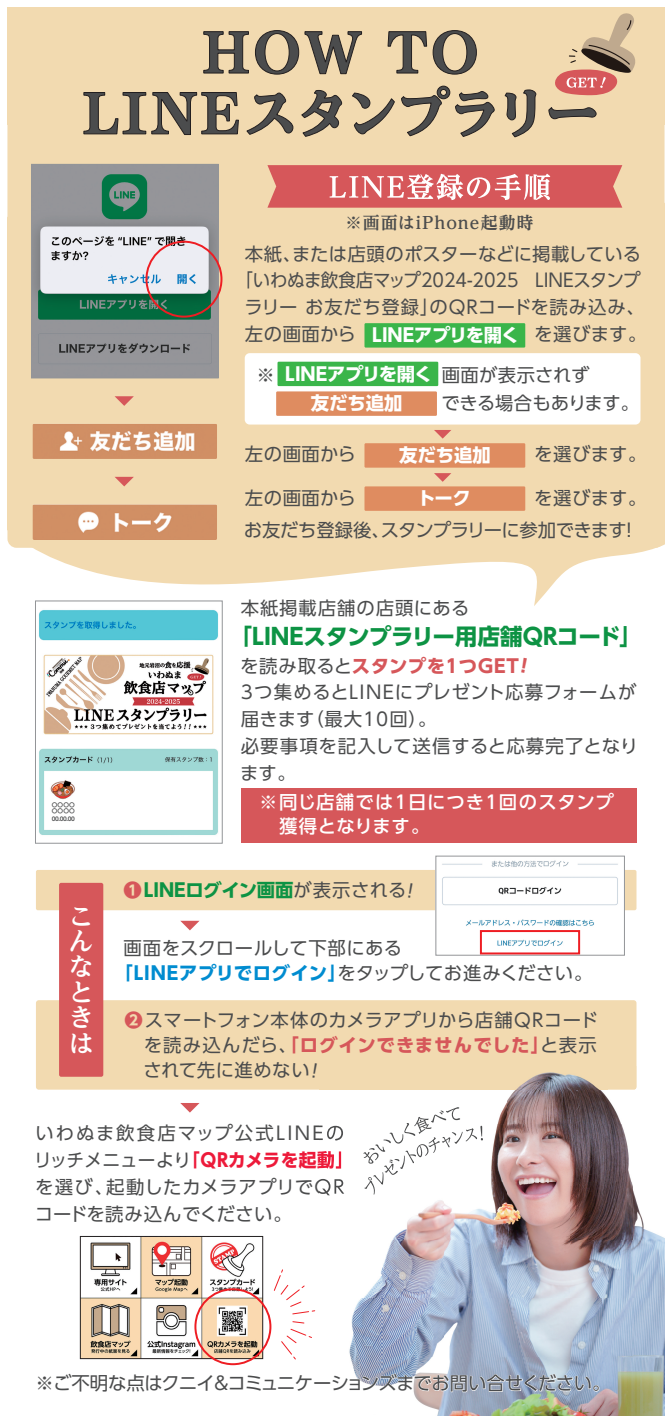
<style>
.page{position:relative;width:672px;height:1423px;background:#fff}
.page>*{position:absolute;margin:0;border:0;box-sizing:border-box;transform-origin:0 0}
.t1{font:800 54.43px/60.8px "TBUD Min Std";letter-spacing:.02em;color:#4b4c4d;text-align:center}
.t2{font:700 25.38px/25.3px "UD Reimin Pro";color:#fff;text-align:justify}
.t3{font:700 22.57px "UD Shin Go Pro";letter-spacing:-.01em;color:#0d9344}
.t4{font:18.38px/26.9px "UD Shin Go Pro";letter-spacing:.015em;color:#4b4c4d;text-align:center}
.t5{font:18.38px/26.9px "UD Shin Go Pro";letter-spacing:.05em;color:#4b4c4d}
.t6{font:18.38px/26.9px "UD Shin Go Pro";letter-spacing:.045em;color:#4b4c4d}
.t7{font:700 18.38px "UD Shin Go Pro";letter-spacing:.045em;color:#d6575a}
.t8{font:18.38px "UD Shin Go Pro";letter-spacing:-.035em;color:#4b4c4d}
.t9{font:500 18.38px/24px "UD Shin Go Pro";letter-spacing:.045em;color:#fff}
.t10{font:18.38px "UD Shin Go Pro";letter-spacing:-.03em;color:#4b4c4d}
.t11{font:700 18.38px/29.8px "UD Shin Go Pro";letter-spacing:-.005em;color:#fff;text-align:center}
.t12{font:18.38px/28.5px "UD Shin Go Pro";letter-spacing:-.005em;color:#4b4c4d}
.t13{font:700 18.38px "UD Shin Go Pro";letter-spacing:-.005em;color:#0d9344}
.t14{font:700 16.97px "UD Reimin Pro";letter-spacing:.05em;color:#4b4c4d}
.t15{font:700 5.69px/5.7px "UD Shin Go Pro De";letter-spacing:.02em;color:#4b4c4d}
.s1{font-weight:700;color:#fff}
.s2{font-weight:400;color:#4b4c4d}
.s3{color:#d6575a}
.s4{font-weight:700;color:#008cd0}
.s5{font-weight:700;color:#d6575a}
.s6{font-weight:700;color:#ed1a3a}
</style>
<div class="page">
<div style="left:7px;top:7px;width:657px;height:541px;background:#f2dab0;border-radius:9px"></div>
<div style="left:7px;top:7px;width:657px;height:118px;background:#f2dab0"></div>
<svg style="left:7px;top:153px;width:657px;height:460px"></svg>
<div style="left:36px;top:1000px;width:600px;height:90px;background:#f2dab0;border-radius:3px"></div>
<div style="left:36px;top:870px;width:600px;height:40px;background:#f2dab0;border-radius:2px"></div>
<div style="left:240px;top:788px;width:396px;height:55px;background:#d6575a"></div>
<svg style="left:203px;top:32px;width:45px;height:41px"></svg>
<svg style="left:255px;top:30px;width:43px;height:44px"></svg>
<svg style="left:304px;top:32px;width:57px;height:42px"></svg>
<svg style="left:387px;top:32px;width:39px;height:41px"></svg>
<svg style="left:432px;top:30px;width:44px;height:44px"></svg>
<svg style="left:84px;top:92px;width:154px;height:43px"></svg>
<svg style="left:246px;top:93px;width:47px;height:41px"></svg>
<svg style="left:301px;top:90px;width:40px;height:47px"></svg>
<svg style="left:352px;top:93px;width:42px;height:41px"></svg>
<svg style="left:401px;top:86px;width:48px;height:50px"></svg>
<svg style="left:455px;top:91px;width:39px;height:46px"></svg>
<svg style="left:504px;top:90px;width:31px;height:47px"></svg>
<svg style="left:548px;top:107px;width:47px;height:12px"></svg>
<img style="left:37px;top:603px;width:183px;height:232px">
<div style="left:35px;top:601px;width:187px;height:242px;border:1px solid #939598"></div>
<img style="left:33px;top:166px;width:183px;height:210px">
<div style="left:31px;top:164px;width:187px;height:214px;border:1px solid #939598"></div>
<div style="left:145px;top:241px;width:77px;height:77px;border:2px solid #ee1d23;border-radius:50%"></div>
<svg style="left:555px;top:13px;width:80px;height:82px"></svg>
<svg style="left:267px;top:165px;width:355px;height:43px;background:#db7071"></svg>
<img style="left:33px;top:504px;width:184px;height:36px">
<svg style="left:114px;top:396px;width:20px;height:10px"></svg>
<svg style="left:433px;top:430px;width:18px;height:9px"></svg>
<svg style="left:433px;top:473px;width:18px;height:9px"></svg>
<img style="left:33px;top:424px;width:184px;height:35px">
<svg style="left:114px;top:477px;width:20px;height:9px"></svg>
<div style="left:364px;top:323px;width:161px;height:25px;background:#3ab54a"></div>
<div style="left:364px;top:443px;width:161px;height:25px;background:#df8c60"></div>
<div style="left:364px;top:486px;width:161px;height:25px;background:#df8c60"></div>
<div style="left:244px;top:353px;width:396px;height:71px;background:#fff;border-radius:5px"></div>
<img style="left:319px;top:1090px;width:313px;height:325px">
<img style="left:632px;top:1066px;width:32px;height:349px">
<img style="left:516px;top:1066px;width:120px;height:24px">
<img style="left:319px;top:1124px;width:24px;height:17px">
<img style="left:319px;top:1151px;width:22px;height:17px">
<img style="left:319px;top:1177px;width:25px;height:18px">
<img style="left:82px;top:1238px;width:178px;height:119px">
<div style="left:80px;top:1236px;width:182px;height:123px;border:1px solid #231f20"></div>
<div style="left:194px;top:1288px;width:77px;height:77px;border:2px solid #ee1d23;border-radius:50%"></div>
<svg style="left:273px;top:1269px;width:42px;height:45px"></svg>
<svg style="left:281px;top:1321px;width:31px;height:39px"></svg>
<svg style="left:363px;top:1107px;width:119px;height:87px"></svg>
<svg style="left:180px;top:1103px;width:19px;height:9px"></svg>
<svg style="left:180px;top:921px;width:19px;height:9px"></svg>
<svg style="left:319px;top:1372px;width:280px;height:21px"></svg>
<div style="left:277px;top:362px;width:161px;height:24px;background:#3ab54a"></div>
<div style="left:276px;top:391px;width:160px;height:25px;background:#df8c60"></div>
<div style="left:59px;top:883px;width:44px;height:194px;background:#d6575a;border-radius:2px"></div>
<img style="left:437px;top:860px;width:185px;height:93px">
<div style="left:435px;top:856px;width:189px;height:99px;border:1px solid #939598"></div>
<div style="left:479px;top:930px;width:100px;height:24px;border:2px solid #ee1d23"></div>
<h1 class="t1" style="left:82px;top:23px;width:518px">HOW TO<br>LINEスタンプラリー</h1>
<p class="t14" style="left:345px;top:209px;width:190px">※画面はiPhone起動時</p>
<p class="t4" style="left:235px;top:240px;width:412px">本紙、または店頭のポスターなどに掲載している「いわぬま飲食店マップ2024-2025 LINEスタンプラリー お友だち登録」のQRコードを読み込み、左の画面から <span class="s1">LINEアプリを開く</span> を選びます。</p>
<p class="t11" style="left:285px;top:358px;width:148px">LINEアプリを開く友だち追加</p>
<p class="t4" style="left:256px;top:361px;width:20px">※</p>
<p class="t12" style="left:441px;top:360px;width:199px">画面が表示されず<br>できる場合もあります。</p>
<p class="t4" style="left:244px;top:440px;width:112px">左の画面から</p>
<p class="t11" style="left:399px;top:440px;width:93px">友だち追加</p>
<p class="t4" style="left:534px;top:440px;width:114px">を選びます。</p>
<p class="t4" style="left:244px;top:484px;width:112px">左の画面から</p>
<p class="t11" style="left:417px;top:483px;width:55px">トーク</p>
<p class="t4" style="left:534px;top:484px;width:114px">を選びます。</p>
<p class="t15" style="left:52px;top:802px;width:24px">〇〇〇〇〇〇〇〇</p>
<p class="t15" style="left:52px;top:815px;width:25px">00.00.00</p>
<h2 class="t2" style="left:68px;top:903px;width:25px">こんなときは</h2>
<p class="t10" style="left:243px;top:515px;width:395px">お友だち登録後、スタンプラリーに参加できます！</p>
<p class="t5" style="left:240px;top:594px;width:230px">本紙掲載店舗の店頭にある</p>
<p class="t3" style="left:229px;top:618px;width:414px">「LINEスタンプラリー用店舗QRコード」</p>
<p class="t7" style="left:240px;top:651px;width:280px"><span class="s2">を読み取ると</span>スタンプを1つGET</p>
<p class="t6" style="left:240px;top:678px;width:399px">3つ集めるとLINEにプレゼント応募フォームが届きます（最大10回）。<br>必要事項を記入して送信すると応募完了となります。</p>
<p class="t9" style="left:259px;top:790px;width:356px">※同じ店舗では1日につき1回のスタンプ　獲得となります。</p>
<p class="t13" style="left:123px;top:875px;width:284px"><span class="s3">❶</span>LINEログイン画面<span class="s2">が表示される</span></p>
<p class="t4" style="left:114px;top:935px;width:479px;line-height:25.4px;text-align:left;text-indent:9px">画面をスクロールして下部にある<br><span class="s4">「LINEアプリでログイン」</span>をタップしてお進みください。</p>
<p class="t4" style="left:124px;top:1005px;width:474px"><span class="s5">❷</span>スマートフォン本体のカメラアプリから店舗QRコード</p>
<p class="t7" style="left:124px;top:1030px;width:473px"><span class="s2">　を読み込んだら、</span>「ログインできませんでした」<span class="s2">と表示</span></p>
<p class="t4" style="left:143px;top:1056px;width:168px">されて先に進めない</p>
<p class="t5" style="left:34px;top:1119px;width:320px">いわぬま飲食店マップ公式LINEのリッチメニューより<span class="s6">「QRカメラを起動」</span>を選び、起動したカメラアプリでQRコードを読み込んでください。</p>
<p class="t8" style="left:35px;top:1368px;width:576px">※ご不明な点はクニイ＆コミュニケーションズまでお問い合せください。</p>
</div>
